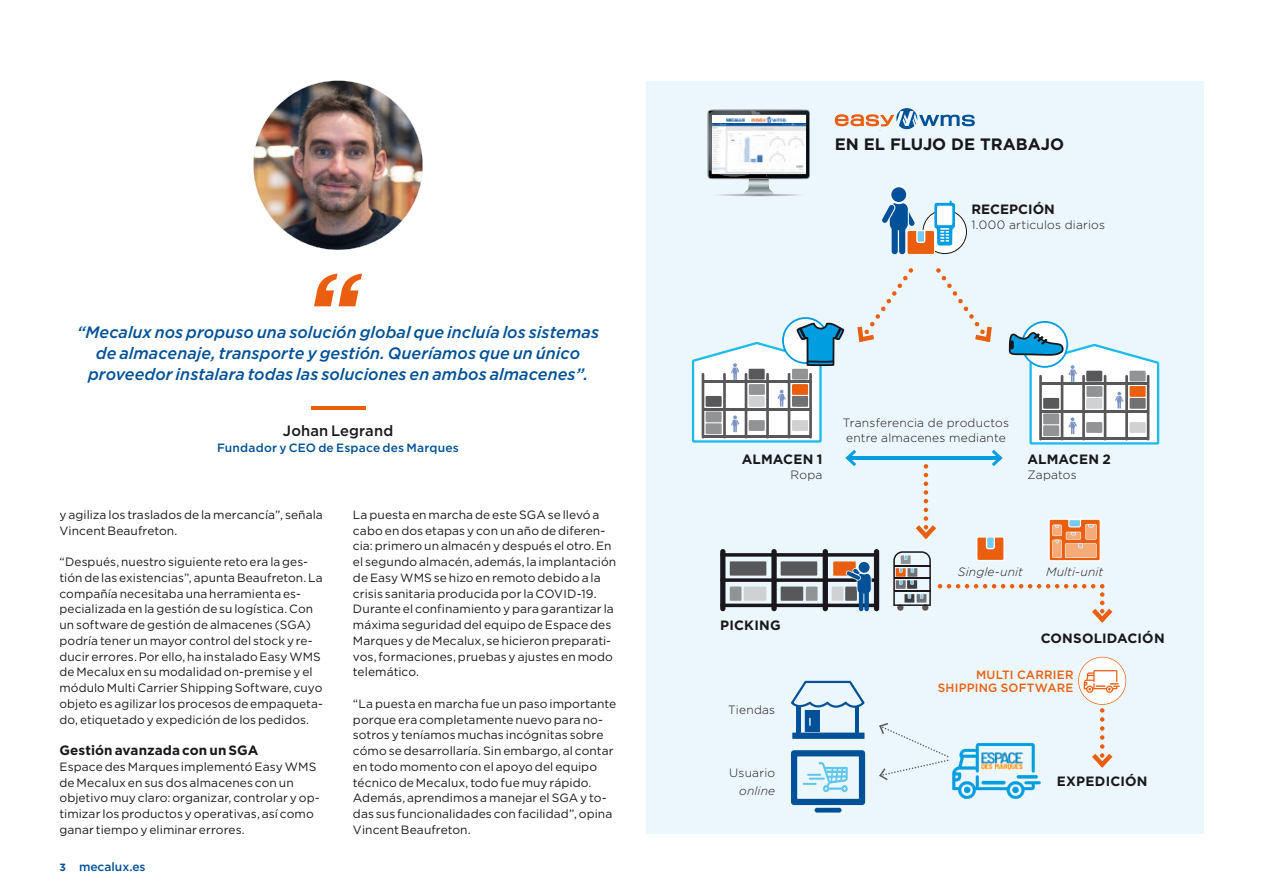
<style>
.page{position:relative;width:1263px;height:893px;background:#fff}
.page>*{position:absolute;margin:0;border:0;box-sizing:border-box;transform-origin:0 0}
.t1{font:italic 500 16.5px/21px "Gotham";letter-spacing:.005em;color:#005198;text-align:center}
.t2{font:700 16.5px "Gotham";color:#1a171c}
.t3{font:500 15px "Gotham";letter-spacing:.01em;color:#1a171c}
.t4{font:700 13.5px "Gotham";letter-spacing:.01em;color:#1a171c}
.t5{font:12px/15.8px "Gotham";letter-spacing:.005em;color:#1a171c}
.t6{font:300 12px/15px "Gotham";letter-spacing:.015em;color:#1a171c}
.t7{font:500 12px "Gotham";letter-spacing:.02em;color:#005198}
.t8{font:500 12px/13.5px "Gotham";letter-spacing:.02em;color:#e95e0f;text-align:right}
.t9{font:italic 300 12px "Gotham";letter-spacing:.01em;color:#1a171c}
.t10{font:500 12px "Gotham";color:#005198}
.s1{font-weight:700;font-size:10.5px}
</style>
<div class="page">
<div style="left:646px;top:81px;width:557px;height:752px;background:#ebf7fc"></div>
<svg style="left:882px;top:187px;width:85px;height:68px"></svg>
<svg style="left:916px;top:464px;width:20px;height:75px"></svg>
<svg style="left:938px;top:584px;width:174px;height:39px"></svg>
<svg style="left:857px;top:268px;width:56px;height:74px"></svg>
<svg style="left:936px;top:268px;width:56px;height:74px"></svg>
<svg style="left:720px;top:553px;width:156px;height:4px"></svg>
<svg style="left:720px;top:578px;width:156px;height:4px"></svg>
<hr style="left:720px;top:604px;width:156px;height:3px;background:#1a171c;border-radius:2px">
<div style="left:720px;top:549px;width:5px;height:62px;background:#1a171c;border-radius:3px"></div>
<div style="left:874px;top:549px;width:5px;height:62px;background:#1a171c;border-radius:3px"></div>
<div style="left:823px;top:549px;width:5px;height:62px;background:#1a171c;border-radius:3px"></div>
<div style="left:771px;top:549px;width:6px;height:62px;background:#1a171c;border-radius:3px"></div>
<svg style="left:730px;top:561px;width:36px;height:15px"></svg>
<svg style="left:781px;top:561px;width:36px;height:15px"></svg>
<svg style="left:781px;top:587px;width:36px;height:14px"></svg>
<svg style="left:730px;top:587px;width:36px;height:14px"></svg>
<svg style="left:832px;top:561px;width:39px;height:40px"></svg>
<div style="left:864px;top:588px;width:5px;height:23px;background:#005198;border-radius:2px"></div>
<hr style="left:859px;top:588px;width:4px;height:23px;background:#005198;border-radius:2px">
<svg style="left:893px;top:551px;width:38px;height:60px"></svg>
<hr style="left:894px;top:590px;width:37px;height:1px;background:#1a171c">
<hr style="left:894px;top:577px;width:37px;height:2px;background:#1a171c">
<hr style="left:894px;top:565px;width:37px;height:2px;background:#1a171c">
<svg style="left:879px;top:723px;width:162px;height:76px"></svg>
<img style="left:981px;top:752px;width:42px;height:17px">
<svg style="left:1078px;top:657px;width:48px;height:111px"></svg>
<hr style="left:847px;top:456px;width:153px;height:3px;background:#009ee0">
<svg style="left:992px;top:450px;width:11px;height:16px"></svg>
<svg style="left:845px;top:450px;width:11px;height:16px"></svg>
<svg style="left:1049px;top:519px;width:52px;height:42px;background:#ec9c6a"></svg>
<svg style="left:976px;top:536px;width:29px;height:25px"></svg>
<img style="left:744px;top:179px;width:29px;height:14px">
<svg style="left:744px;top:193px;width:29px;height:2px"></svg>
<svg style="left:835px;top:108px;width:140px;height:21px"></svg>
<hr style="left:797px;top:706px;width:4px;height:28px;background:#005198">
<div style="left:792px;top:733px;width:72px;height:6px;background:#005198"></div>
<hr style="left:855px;top:706px;width:4px;height:28px;background:#005198">
<svg style="left:791px;top:681px;width:74px;height:51px"></svg>
<svg style="left:791px;top:750px;width:74px;height:55px"></svg>
<hr style="left:814px;top:808px;width:27px;height:4px;background:#005198;border-radius:2px">
<svg style="left:692px;top:317px;width:152px;height:126px"></svg>
<svg style="left:1009px;top:321px;width:150px;height:124px"></svg>
<div style="left:1009px;top:340px;width:5px;height:9px;background:#1a171c;border-radius:2px"></div>
<hr style="left:311px;top:407px;width:54px;height:3px;background:#e95e0f">
<svg style="left:314px;top:274px;width:48px;height:32px"></svg>
<img style="left:253px;top:80px;width:170px;height:170px">
<svg style="left:708px;top:110px;width:102px;height:69px"></svg>
<h1 class="t1" style="left:77px;top:322px;width:524px">“Mecalux nos propuso una solución global que incluía los sistemas de almacenaje, transporte y gestión. Queríamos que un único proveedor instalara todas las soluciones en ambos almacenes”.</h1>
<p class="t3" style="left:283px;top:421px;width:112px">Johan Legrand</p>
<p class="t7" style="left:217px;top:440px;width:243px">Fundador y CEO de Espace des Marques</p>
<p class="t5" style="left:60px;top:506px;width:265px">y agiliza los traslados de la mercancía”, señala<br>Vincent Beaufreton.</p>
<p class="t5" style="left:60px;top:554px;width:265px">“Después, nuestro siguiente reto era la ges&shy;tión de las existencias”, apunta Beaufreton. La compañía necesitaba una herramienta es&shy;pecializada en la gestión de su logística. Con un software de gestión de almacenes (SGA) podría tener un mayor control del stock y re&shy;ducir errores. Por ello, ha instalado Easy WMS de Mecalux en su modalidad on-premise y el módulo Multi Carrier Shipping Software, cuyo objeto es agilizar los procesos de empaqueta&shy;do, etiquetado y expedición de los pedidos.</p>
<p class="t4" style="left:60px;top:741px;width:200px">Gestión avanzada con un SGA</p>
<p class="t5" style="left:60px;top:758px;width:262px">Espace des Marques implementó Easy WMS de Mecalux en sus dos almacenes con un objetivo muy claro: organizar, controlar y op&shy;timizar los productos y operativas, así como ganar tiempo y eliminar errores.</p>
<p class="t10" style="left:60px;top:859px;width:88px"><span class="s1">3</span> mecalux.es</p>
<p class="t5" style="left:353px;top:506px;width:265px">La puesta en marcha de este SGA se llevó a cabo en dos etapas y con un año de diferen&shy;cia: primero un almacén y después el otro. En el segundo almacén, además, la implantación de Easy WMS se hizo en remoto debido a la crisis sanitaria producida por la COVID-19.<br>Durante el confinamiento y para garantizar la máxima seguridad del equipo de Espace des Marques y de Mecalux, se hicieron preparati&shy;vos, formaciones, pruebas y ajustes en modo telemático.</p>
<p class="t5" style="left:353px;top:695px;width:265px">“La puesta en marcha fue un paso importante porque era completamente nuevo para no&shy;sotros y teníamos muchas incógnitas sobre cómo se desarrollaría. Sin embargo, al contar en todo momento con el apoyo del equipo técnico de Mecalux, todo fue muy rápido.<br>Además, aprendimos a manejar el SGA y to&shy;das sus funcionalidades con facilidad”, opina Vincent Beaufreton.</p>
<h1 class="t2" style="left:835px;top:133px;width:231px">EN EL FLUJO DE TRABAJO</h1>
<p class="t4" style="left:971px;top:200px;width:85px">RECEPCIÓN</p>
<p class="t6" style="left:971px;top:216px;width:135px">1.000 articulos diarios</p>
<p class="t4" style="left:742px;top:450px;width:82px">ALMACEN 1</p>
<p class="t6" style="left:790px;top:466px;width:33px">Ropa</p>
<p class="t6" style="left:843px;top:415px;width:168px">Transferencia de productos entre almacenes mediante</p>
<p class="t4" style="left:1027px;top:450px;width:85px">ALMACEN 2</p>
<p class="t6" style="left:1027px;top:466px;width:51px">Zapatos</p>
<p class="t4" style="left:720px;top:616px;width:62px">PICKING</p>
<p class="t6" style="left:728px;top:702px;width:49px">Tiendas</p>
<p class="t6" style="left:729px;top:765px;width:47px">Usuario</p>
<p class="t9" style="left:739px;top:783px;width:37px">online</p>
<p class="t9" style="left:958px;top:564px;width:67px">Single-unit</p>
<p class="t9" style="left:1046px;top:564px;width:59px">Multi-unit</p>
<p class="t4" style="left:1041px;top:629px;width:125px">CONSOLIDACIÓN</p>
<p class="t8" style="left:938px;top:668px;width:137px">MULTI CARRIER<br>SHIPPING SOFTWARE</p>
<p class="t4" style="left:1057px;top:772px;width:92px">EXPEDICIÓN</p>
</div>
